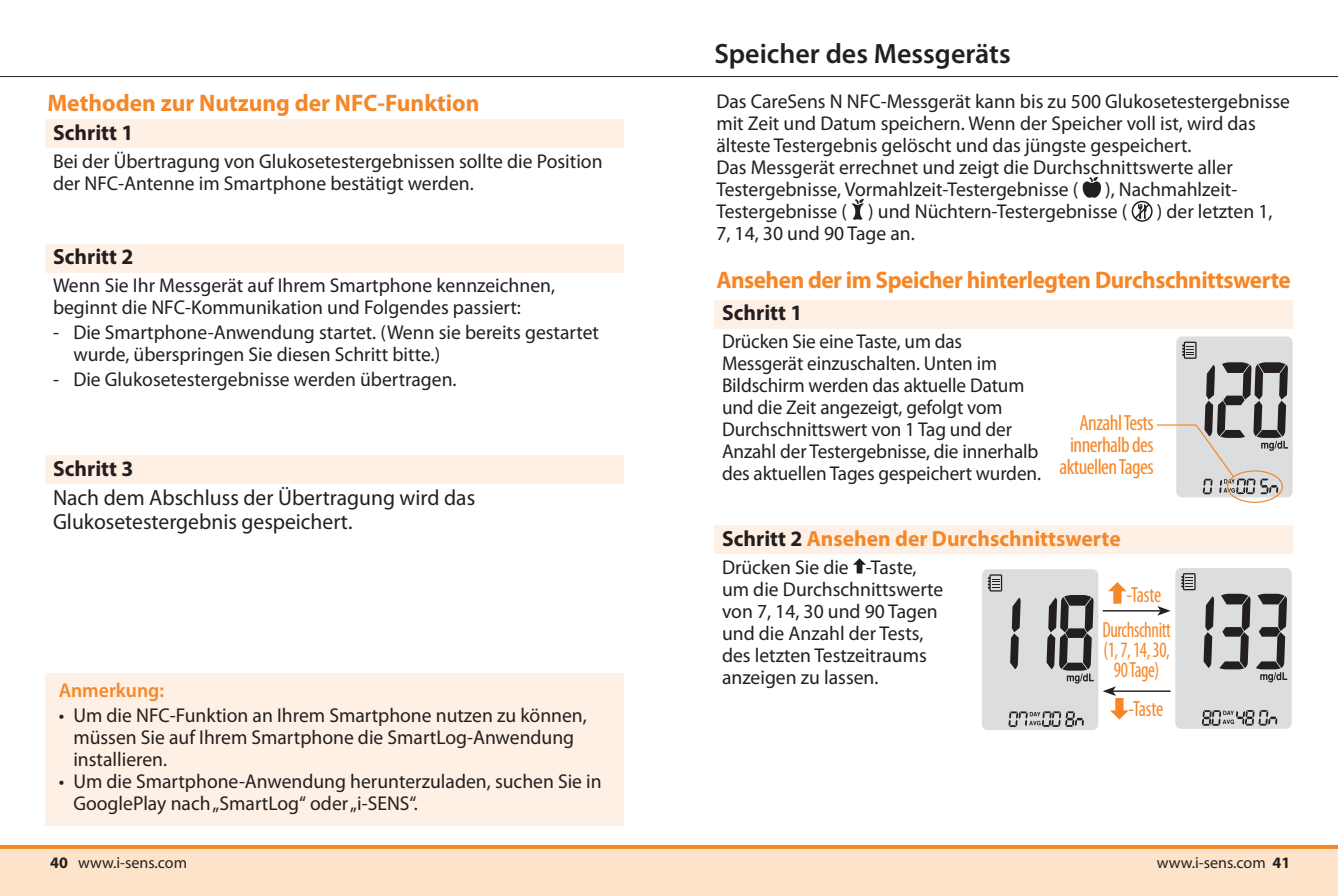
<style>
.page{position:relative;width:1338px;height:896px;background:#fff}
.page>*{position:absolute;margin:0;border:0;box-sizing:border-box;transform-origin:0 0}
.t1{font:600 28px "Myriad Pro";color:#231f20}
.본문{font:700 24px "Myriad Pro";letter-spacing:-.02em;color:#f58728}
.본문-2{font:700 24px "Myriad Pro";color:#f58728}
.본문-3{font:22px/24px "Myriad Pro";color:#231f20}
.t2{font:condensed 22px/22px "Myriad Pro";letter-spacing:-.025em;color:#f58728;text-align:right}
.본문-4{font:700 22px "Myriad Pro";color:#f58728}
.본문-5{font:700 22px "Myriad Pro";color:#231f20}
.t3{font:condensed 22px/20px "Myriad Pro";letter-spacing:-.025em;color:#f58728;text-align:center;scale:.85 1}
.t4{font:condensed 22px "Myriad Pro";letter-spacing:-.025em;color:#f58728;scale:.9 1}
.본문-6{font:20px/22px "Myriad Pro";color:#231f20}
.본문-7{font:20px/22px "Myriad Pro";color:#231f20;scale:.96 1}
.본문-8{font:600 20px "Myriad Pro";color:#f58728}
.t5{font:16px "Myriad Pro";color:#231f20}
.s1{color:#231f20}
.s2{font-weight:700}
</style>
<div class="page">
<div style="left:0;top:847px;width:669px;height:49px;background:#fee3cb"></div>
<div style="left:669px;top:847px;width:669px;height:49px;background:#fee3cb"></div>
<hr style="left:0;top:845px;width:669px;height:4px;background:#f58728">
<hr style="left:669px;top:845px;width:669px;height:4px;background:#f58728">
<hr style="left:0;top:76px;width:669px;height:1px;background:#231f20">
<hr style="left:669px;top:76px;width:669px;height:1px;background:#231f20">
<div style="left:714px;top:300px;width:579px;height:28px;background:#fef0e4"></div>
<div style="left:1227px;top:470px;width:56px;height:33px;border:1px solid #f58728;border-radius:50%"></div>
<svg style="left:1156px;top:336px;width:137px;height:161px;background:#c5c4c4"></svg>
<div style="left:714px;top:525px;width:579px;height:28px;background:#fef0e4"></div>
<svg style="left:853px;top:558px;width:13px;height:15px"></svg>
<svg style="left:1083px;top:176px;width:18px;height:22px"></svg>
<svg style="left:851px;top:198px;width:13px;height:22px"></svg>
<svg style="left:1132px;top:201px;width:21px;height:21px"></svg>
<hr style="left:1103px;top:610px;width:57px;height:1px;background:#231f20">
<svg style="left:1157px;top:568px;width:135px;height:161px;background:#c5c5c7"></svg>
<hr style="left:1113px;top:690px;width:58px;height:2px;background:#231f20">
<svg style="left:982px;top:569px;width:147px;height:161px"></svg>
<div style="left:45px;top:244px;width:578px;height:28px;background:#fef0e4"></div>
<div style="left:45px;top:455px;width:578px;height:28px;background:#fef0e4"></div>
<div style="left:45px;top:673px;width:579px;height:152px;background:#fef0e4"></div>
<div style="left:45px;top:120px;width:578px;height:28px;background:#fef0e4"></div>
<p class="본문-2" style="left:47px;top:87px;width:434px">Methoden zur Nutzung der NFC-Funktion</p>
<p class="본문-5" style="left:53px;top:118px;width:82px">Schritt 1</p>
<p class="본문-6" style="left:53px;top:150px;width:551px">Bei der Übertragung von Glukosetestergebnissen sollte die Position der NFC-Antenne im Smartphone bestätigt werden.</p>
<p class="본문-5" style="left:53px;top:243px;width:82px">Schritt 2</p>
<p class="본문-6" style="left:53px;top:274px;width:504px">Wenn Sie Ihr Messgerät auf Ihrem Smartphone kennzeichnen, beginnt die NFC-Kommunikation und Folgendes passiert:</p>
<p class="본문-6" style="left:73px;top:321px;width:527px;text-indent:-20px">- Die Smartphone-Anwendung startet. (Wenn sie bereits gestartet wurde, überspringen Sie diesen Schritt bitte.)</p>
<p class="본문-6" style="left:53px;top:368px;width:405px">- Die Glukosetestergebnisse werden übertragen.</p>
<p class="본문-5" style="left:53px;top:454px;width:82px">Schritt 3</p>
<p class="본문-3" style="left:53px;top:485px;width:424px">Nach dem Abschluss der Übertragung wird das<br>Glukosetestergebnis gespeichert.</p>
<p class="본문-8" style="left:59px;top:677px;width:107px">Anmerkung:</p>
<p class="본문-6" style="left:73px;top:703px;width:515px;text-indent:-15px">• Um die NFC-Funktion an Ihrem Smartphone nutzen zu können, müssen Sie auf Ihrem Smartphone die SmartLog-Anwendung installieren.</p>
<p class="본문-6" style="left:73px;top:769px;width:530px;text-indent:-15px">• Um die Smartphone-Anwendung herunterzuladen, suchen Sie in<br>GooglePlay nach „SmartLog“ oder „i-SENS“.</p>
<p class="t1" style="left:714px;top:36px;width:298px">Speicher des Messgeräts</p>
<p class="본문-6" style="left:716px;top:90px;width:575px">Das CareSens N NFC-Messgerät kann bis zu 500 Glukosetestergebnisse mit Zeit und Datum speichern. Wenn der Speicher voll ist, wird das älteste Testergebnis gelöscht und das jüngste gespeichert.</p>
<p class="본문-6" style="left:716px;top:156px;width:518px">Das Messgerät errechnet und zeigt die Durchschnittswerte aller<br>Testergebnisse, Vormahlzeit-Testergebnisse (</p>
<p class="본문-6" style="left:716px;top:178px;width:522px;text-indent:389px">), Nachmahlzeit-<br>Testergebnisse ( ) und Nüchtern-Testergebnisse (</p>
<p class="본문-6" style="left:1157px;top:200px;width:117px">) der letzten 1,</p>
<p class="본문-6" style="left:716px;top:222px;width:200px">7, 14, 30 und 90 Tage an.</p>
<p class="본문" style="left:716px;top:264px;width:576px">Ansehen der im Speicher hinterlegten Durchschnittswerte</p>
<p class="본문-5" style="left:722px;top:299px;width:82px">Schritt 1</p>
<p class="본문-7" style="left:722px;top:330px;width:334px">Drücken Sie eine Taste, um das Messgerät einzuschalten. Unten im Bildschirm werden das aktuelle Datum und die Zeit angezeigt, gefolgt vom Durchschnittswert von 1 Tag und der Anzahl der Testergebnisse, die innerhalb des aktuellen Tages gespeichert wurden.</p>
<p class="t2" style="left:1059px;top:412px;width:96px">Anzahl Tests innerhalb des aktuellen Tages</p>
<p class="본문-4" style="left:722px;top:524px;width:400px"><span class="s1">Schritt 2</span> Ansehen der Durchschnittswerte</p>
<p class="본문-6" style="left:722px;top:555px;width:223px">Drücken Sie die -Taste, um die Durchschnittswerte von 7, 14, 30 und 90 Tagen und die Anzahl der Tests, des letzten Testzeitraums anzeigen zu lassen.</p>
<p class="t4" style="left:1126px;top:581px;width:40px">-Taste</p>
<p class="t3" style="left:1102px;top:620px;width:82px">Durchschnitt (1, 7, 14, 30,<br>90 Tage)</p>
<p class="t4" style="left:1128px;top:695px;width:40px">-Taste</p>
<p class="t5" style="left:50px;top:853px;width:138px"><span class="s2">40</span> www.i-sens.com</p>
<p class="t5" style="left:1157px;top:853px;width:135px">www.i-sens.com <span class="s2">41</span></p>
</div>
